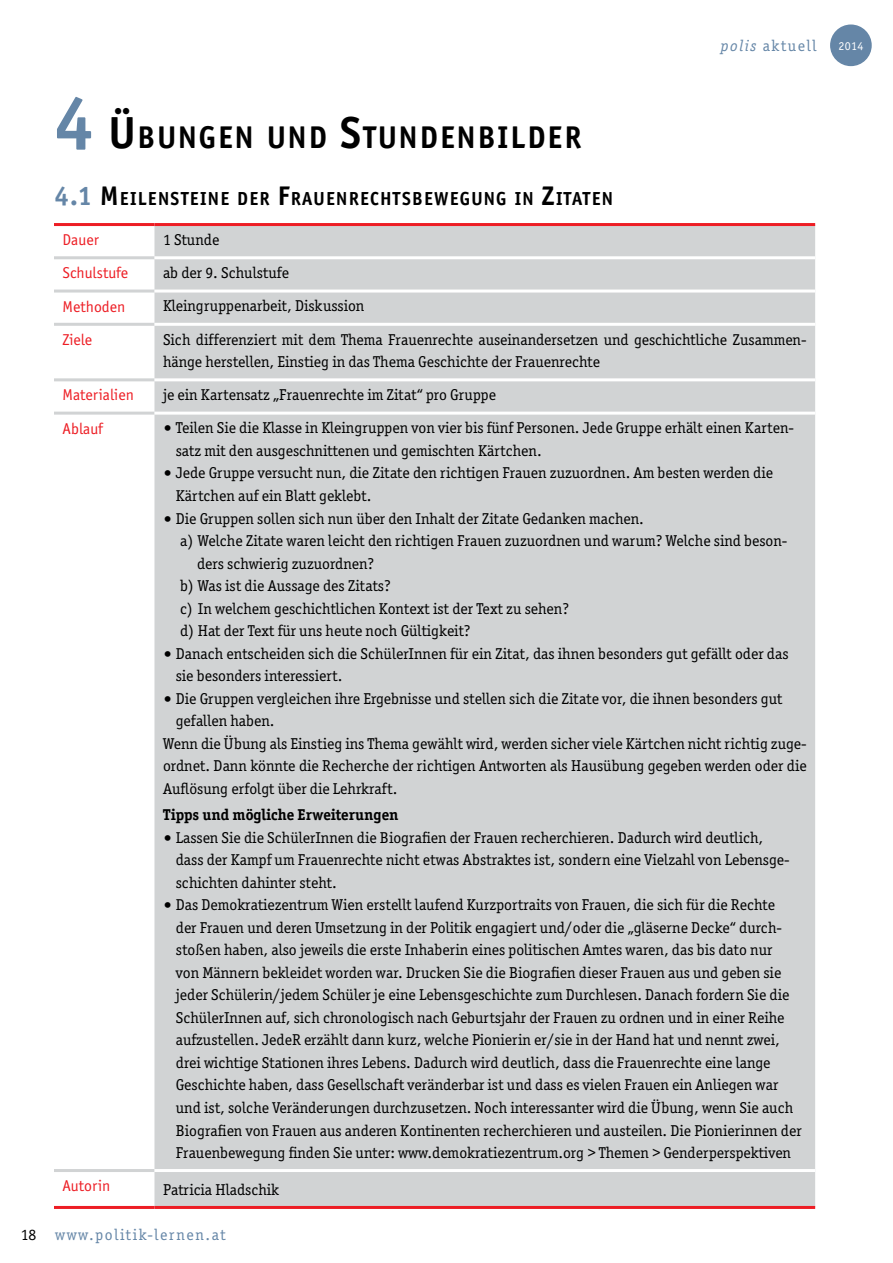
<style>
.page{position:relative;width:893px;height:1263px;background:#fff}
.page>*{position:absolute;margin:0;border:0;box-sizing:border-box;transform-origin:0 0}
.t1{font:700 31.5px "Officina San ITC";letter-spacing:.07em;color:#000}
.t2{font:700 18.9px "Officina San ITC";letter-spacing:.07em;color:#000}
.t3{font:15.75px/22.5px "Officina Ser ITC";color:#000}
.t4{font:15.75px "Officina San ITC";color:#ed1d24}
.t5{font:15.75px "Officina Ser ITC";letter-spacing:.1em;color:#6586a7}
.t6{font:700 15.75px "Officina Ser ITC";color:#000}
.t7{font:12px "Officina Ser ITC";color:#fff}
.s1{font-style:italic}
.s2{font-size:75px;color:#6586a7}
.s3{font-size:45px}
.s4{font-size:27px;color:#6586a7}
.s5{font-size:27px}
.s6{font-family:"MS Reference Sans Serif";font-style:italic}
</style>
<div class="page">
<svg style="left:54px;top:259px;width:100px;height:947px"></svg>
<div style="left:154px;top:226px;width:661px;height:980px;background:#d1d3d4"></div>
<hr style="left:54px;top:256px;width:100px;height:3px;background:#d1d3d4">
<hr style="left:54px;top:290px;width:100px;height:3px;background:#d1d3d4">
<hr style="left:154px;top:223px;width:661px;height:3px;background:#ed1d24">
<hr style="left:54px;top:323px;width:100px;height:3px;background:#d1d3d4">
<hr style="left:54px;top:378px;width:100px;height:3px;background:#d1d3d4">
<hr style="left:54px;top:412px;width:100px;height:3px;background:#d1d3d4">
<hr style="left:54px;top:1169px;width:100px;height:3px;background:#d1d3d4">
<hr style="left:54px;top:1206px;width:100px;height:3px;background:#ed1d24">
<hr style="left:154px;top:323px;width:661px;height:3px;background:#fff">
<hr style="left:154px;top:378px;width:661px;height:3px;background:#fff">
<hr style="left:154px;top:412px;width:661px;height:3px;background:#fff">
<hr style="left:154px;top:1169px;width:661px;height:3px;background:#fff">
<hr style="left:154px;top:256px;width:661px;height:3px;background:#fff">
<hr style="left:154px;top:290px;width:661px;height:3px;background:#fff">
<hr style="left:54px;top:223px;width:100px;height:3px;background:#ed1d24">
<hr style="left:154px;top:1206px;width:661px;height:3px;background:#ed1d24">
<div style="left:831px;top:25px;width:40px;height:40px;background:#6586a7;border-radius:50%"></div>
<div style="left:830px;top:25px;width:42px;height:41px;border:2px solid #6586a7;border-radius:50%"></div>
<p class="t3" style="left:21px;top:1223px;width:17px">18</p>
<p class="t5" style="left:721px;top:37px;width:97px"><span class="s1">polis</span> aktuell</p>
<h1 class="t1" style="left:55px;top:118px;width:528px"><span class="s2">4</span> <span class="s3">Ü</span> BUNGEN UND <span class="s3">S</span>TUNDENBILDER</h1>
<p class="t2" style="left:55px;top:186px;width:560px"><span class="s4">4.1</span> <span class="s5">M</span> EILENSTEINE DER <span class="s5">F</span>RAUENRECHTSBEWEGUNG IN <span class="s5">Z</span>ITATEN</p>
<p class="t4" style="left:63px;top:231px;width:38px">Dauer</p>
<p class="t3" style="left:163px;top:228px;width:58px">1 Stunde</p>
<p class="t4" style="left:63px;top:264px;width:67px">Schulstufe</p>
<p class="t3" style="left:163px;top:261px;width:128px">ab der 9. Schulstufe</p>
<p class="t4" style="left:63px;top:297px;width:64px">Methoden</p>
<p class="t3" style="left:163px;top:295px;width:203px">Kleingruppenarbeit, Diskussion</p>
<p class="t4" style="left:63px;top:330px;width:31px">Ziele</p>
<p class="t3" style="left:163px;top:328px;width:645px">Sich differenziert mit dem Thema Frauenrechte auseinandersetzen und geschichtliche Zusammen&shy;hänge herstellen, Einstieg in das Thema Geschichte der Frauenrechte</p>
<p class="t4" style="left:63px;top:386px;width:73px">Materialien</p>
<p class="t3" style="left:163px;top:384px;width:335px">je ein Kartensatz „Frauenrechte im Zitat“ pro Gruppe</p>
<p class="t4" style="left:63px;top:419px;width:42px">Ablauf</p>
<p class="t3" style="left:176px;top:417px;width:620px;text-indent:-13px"><span class="s6">•</span> Teilen Sie die Klasse in Kleingruppen von vier bis fünf Personen. Jede Gruppe erhält einen Karten&shy;satz mit den ausgeschnittenen und gemischten Kärtchen.</p>
<p class="t3" style="left:176px;top:462px;width:599px;text-indent:-13px"><span class="s6">•</span> Jede Gruppe versucht nun, die Zitate den richtigen Frauen zuzuordnen. Am besten werden die<br>Kärtchen auf ein Blatt geklebt.</p>
<p class="t3" style="left:163px;top:507px;width:482px"><span class="s6">•</span> Die Gruppen sollen sich nun über den Inhalt der Zitate Gedanken machen.</p>
<p class="t3" style="left:180px;top:529px;width:609px">a) Welche Zitate waren leicht den richtigen Frauen zuzuordnen und warum? Welche sind beson-</p>
<p class="t3" style="left:197px;top:552px;width:179px">ders schwierig zuzuordnen?</p>
<p class="t3" style="left:180px;top:574px;width:212px">b) Was ist die Aussage des Zitats?</p>
<p class="t3" style="left:180px;top:597px;width:390px">c) In welchem geschichtlichen Kontext ist der Text zu sehen?</p>
<p class="t3" style="left:180px;top:619px;width:292px">d) Hat der Text für uns heute noch Gültigkeit?</p>
<p class="t3" style="left:176px;top:642px;width:614px;text-indent:-13px"><span class="s6">•</span> Danach entscheiden sich die SchülerInnen für ein Zitat, das ihnen besonders gut gefällt oder das sie besonders interessiert.</p>
<p class="t3" style="left:163px;top:687px;width:621px"><span class="s6">•</span> Die Gruppen vergleichen ihre Ergebnisse und stellen sich die Zitate vor, die ihnen besonders gut</p>
<p class="t3" style="left:176px;top:709px;width:100px">gefallen haben.</p>
<p class="t3" style="left:163px;top:732px;width:645px">Wenn die Übung als Einstieg ins Thema gewählt wird, werden sicher viele Kärtchen nicht richtig zuge-</p>
<p class="t3" style="left:163px;top:754px;width:645px">ordnet. Dann könnte die Recherche der richtigen Antworten als Hausübung gegeben werden oder die</p>
<p class="t3" style="left:163px;top:777px;width:236px">Auflösung erfolgt über die Lehrkraft.</p>
<p class="t6" style="left:163px;top:805px;width:237px">Tipps und mögliche Erweiterungen</p>
<p class="t3" style="left:176px;top:826px;width:615px;text-indent:-13px"><span class="s6">•</span> Lassen Sie die SchülerInnen die Biografien der Frauen recherchieren. Dadurch wird deutlich, dass der Kampf um Frauenrechte nicht etwas Abstraktes ist, sondern eine Vielzahl von Lebensge&shy;schichten dahinter steht.</p>
<p class="t3" style="left:176px;top:894px;width:627px;text-indent:-13px"><span class="s6">•</span> Das Demokratiezentrum Wien erstellt laufend Kurzportraits von Frauen, die sich für die Rechte<br>der Frauen und deren Umsetzung in der Politik engagiert und/oder die „gläserne Decke“ durch&shy;stoßen haben, also jeweils die erste Inhaberin eines politischen Amtes waren, das bis dato nur<br>von Männern bekleidet worden war. Drucken Sie die Biografien dieser Frauen aus und geben sie jeder Schülerin/jedem Schüler je eine Lebensgeschichte zum Durchlesen. Danach fordern Sie die SchülerInnen auf, sich chronologisch nach Geburtsjahr der Frauen zu ordnen und in einer Reihe aufzustellen. JedeR erzählt dann kurz, welche Pionierin er/sie in der Hand hat und nennt zwei, drei wichtige Stationen ihres Lebens. Dadurch wird deutlich, dass die Frauenrechte eine lange Geschichte haben, dass Gesellschaft veränderbar ist und dass es vielen Frauen ein Anliegen war und ist, solche Veränderungen durchzusetzen. Noch interessanter wird die Übung, wenn Sie auch Biografien von Frauen aus anderen Kontinenten recherchieren und austeilen. Die Pionierinnen der Frauenbewegung finden Sie unter: www.demokratiezentrum.org &gt; Themen &gt; Genderperspektiven</p>
<p class="t4" style="left:63px;top:1177px;width:49px">Autorin</p>
<p class="t3" style="left:163px;top:1178px;width:118px">Patricia Hladschik</p>
<p class="t5" style="left:55px;top:1225px;width:172px">www.politik-lernen.at</p>
<p class="t7" style="left:838px;top:39px;width:27px">2014</p>
</div>
